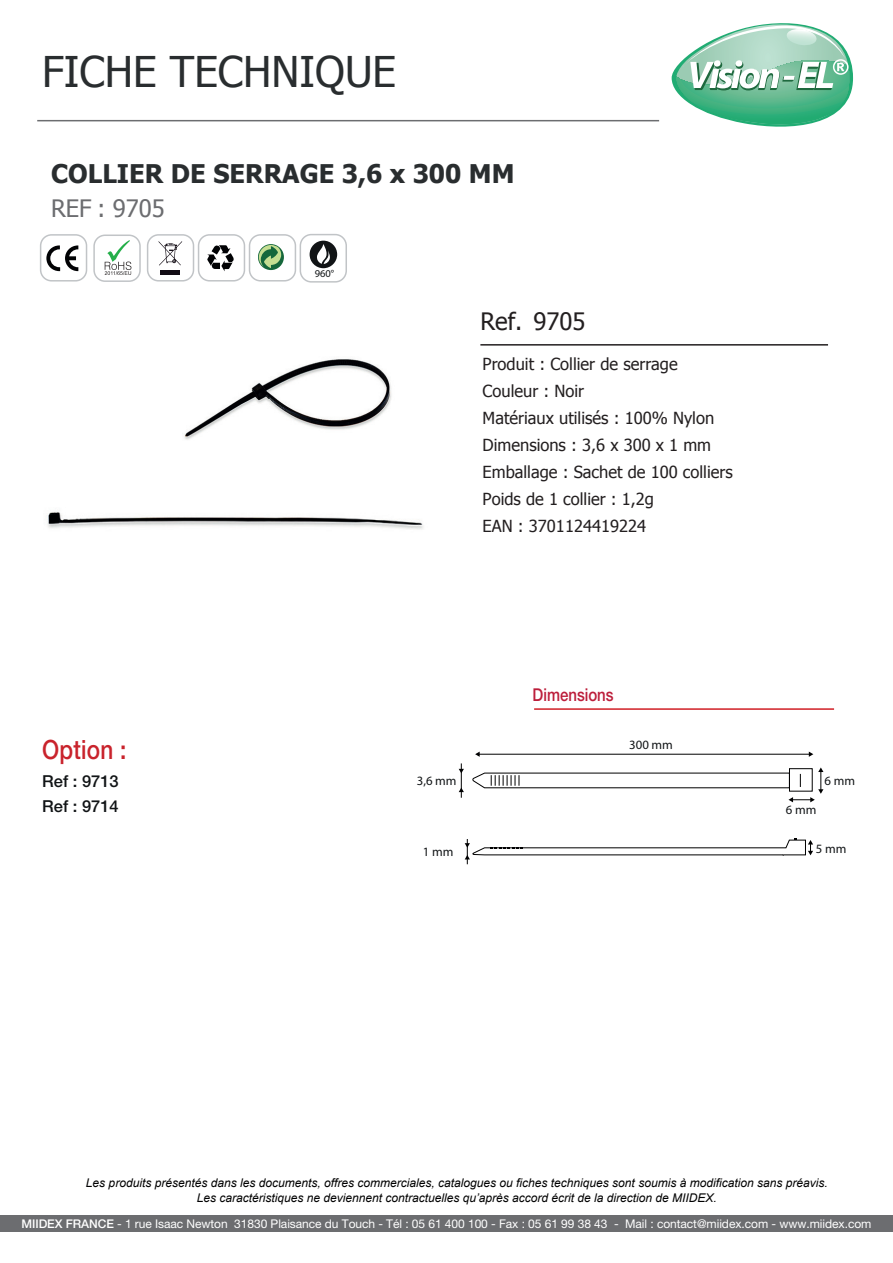
<style>
.page{position:relative;width:893px;height:1263px;background:#fff}
.page>*{position:absolute;margin:0;border:0;box-sizing:border-box;transform-origin:0 0}
.t1{font:42.3px "Tahoma";color:#292d2f}
.t2{font:500 26.55px "Helvetica Neue LT Std";letter-spacing:.01em;color:#c9232c;scale:.85 1}
.t3{font:700 25.65px "Tahoma";color:#292d2f}
.t4{font:24px "Tahoma";color:#6c6d70}
.t5{font:24px "Tahoma";color:#231f20}
.t6{font:500 17.7px "Helvetica Neue LT Std";color:#bc1e3b;scale:.85 1}
.t7{font:16.65px/27px "Tahoma";color:#231f20}
.t8{font:500 16.5px/24.2px "Helvetica Neue LT Std";color:#111416}
.t9{font:12.75px "Myriad Pro";letter-spacing:-.005em;color:#111416}
.t10{font:italic 12px/14.4px "Arial";color:#000001;text-align:center}
.t11{font:12px "Helvetica Neue LT Std";letter-spacing:-.005em;color:#fff}
.t12{font:10.5px "Myriad Pro";color:#111416}
.s1{font-weight:500}
</style>
<div class="page">
<div style="left:0;top:1215px;width:893px;height:16px;background:#6c6d70"></div>
<hr style="left:37px;top:120px;width:622px;height:1px;background:#6c6d70">
<svg style="left:672px;top:23px;width:181px;height:104px"></svg>
<hr style="left:534px;top:708px;width:300px;height:2px;background:#d01f26">
<div style="left:249px;top:234px;width:47px;height:48px;border:1px solid #c1c4c7;border-radius:11px"></div>
<div style="left:40px;top:234px;width:47px;height:48px;border:1px solid #c1c4c7;border-radius:11px"></div>
<div style="left:147px;top:234px;width:47px;height:48px;border:1px solid #c1c4c7;border-radius:11px"></div>
<div style="left:198px;top:234px;width:47px;height:48px;border:1px solid #c1c4c7;border-radius:11px"></div>
<svg style="left:46px;top:245px;width:32px;height:26px"></svg>
<svg style="left:159px;top:241px;width:23px;height:24px"></svg>
<div style="left:160px;top:270px;width:20px;height:5px;background:#120c14"></div>
<svg style="left:207px;top:245px;width:27px;height:26px"></svg>
<svg style="left:258px;top:244px;width:26px;height:26px"></svg>
<div style="left:300px;top:234px;width:47px;height:49px;border:1px solid #c1c4c7;border-radius:11px"></div>
<div style="left:310px;top:241px;width:27px;height:27px;background:#111416;border-radius:50%"></div>
<svg style="left:317px;top:244px;width:13px;height:20px"></svg>
<hr style="left:480px;top:344px;width:348px;height:2px;background:#231f20">
<hr style="left:478px;top:754px;width:332px;height:1px;background:#000001">
<svg style="left:809px;top:751px;width:4px;height:6px"></svg>
<svg style="left:475px;top:751px;width:5px;height:6px"></svg>
<hr style="left:461px;top:763px;width:1px;height:35px;background:#000001">
<svg style="left:459px;top:787px;width:5px;height:5px"></svg>
<svg style="left:472px;top:767px;width:351px;height:35px"></svg>
<svg style="left:465px;top:839px;width:348px;height:25px"></svg>
<svg style="left:105px;top:240px;width:26px;height:35px"></svg>
<div style="left:93px;top:234px;width:48px;height:48px;border:1px solid #c1c4c7;border-radius:11px"></div>
<img style="left:184px;top:359px;width:208px;height:81px">
<img style="left:47px;top:512px;width:377px;height:18px">
<h1 class="t1" style="left:42px;top:43px;width:356px">FICHE TECHNIQUE</h1>
<h3 class="t3" style="left:51px;top:156px;width:465px">COLLIER DE SERRAGE 3,6 x 300 MM</h3>
<h3 class="t4" style="left:51px;top:192px;width:115px">REF : 9705</h3>
<h2 class="t2" style="left:42px;top:734px;width:100px">Option :</h2>
<h3 class="t8" style="left:42px;top:769px;width:78px">Ref : 9713<br>Ref : 9714</h3>
<p class="t12" style="left:315px;top:267px;width:21px">960°</p>
<h3 class="t5" style="left:480px;top:305px;width:107px">Ref. 9705</h3>
<h3 class="t7" style="left:483px;top:350px;width:252px">Produit : Collier de serrage<br>Couleur : Noir<br>Matériaux utilisés : 100% Nylon<br>Dimensions : 3,6 x 300 x 1 mm<br>Emballage : Sachet de 100 colliers<br>Poids de 1 collier : 1,2g<br>EAN : 3701124419224</h3>
<p class="t9" style="left:417px;top:773px;width:41px">3,6 mm</p>
<h3 class="t6" style="left:533px;top:684px;width:97px">Dimensions</h3>
<p class="t9" style="left:629px;top:737px;width:45px">300 mm</p>
<p class="t9" style="left:786px;top:801px;width:32px">6 mm</p>
<p class="t9" style="left:824px;top:773px;width:32px">6 mm</p>
<p class="t9" style="left:423px;top:844px;width:32px">1 mm</p>
<p class="t9" style="left:816px;top:841px;width:32px">5 mm</p>
<p class="t10" style="left:86px;top:1176px;width:743px">Les produits présentés dans les documents, offres commerciales, catalogues ou fiches techniques sont soumis à modification sans préavis.<br>Les caractéristiques ne deviennent contractuelles qu’après accord écrit de la direction de MIIDEX.</p>
<p class="t11" style="left:22px;top:1216px;width:851px"><span class="s1">MIIDEX FRANCE</span> - 1 rue Isaac Newton 31830 Plaisance du Touch - Tél : 05 61 400 100 - Fax : 05 61 99 38 43 - Mail : contact@miidex.com - www.miidex.com</p>
</div>
